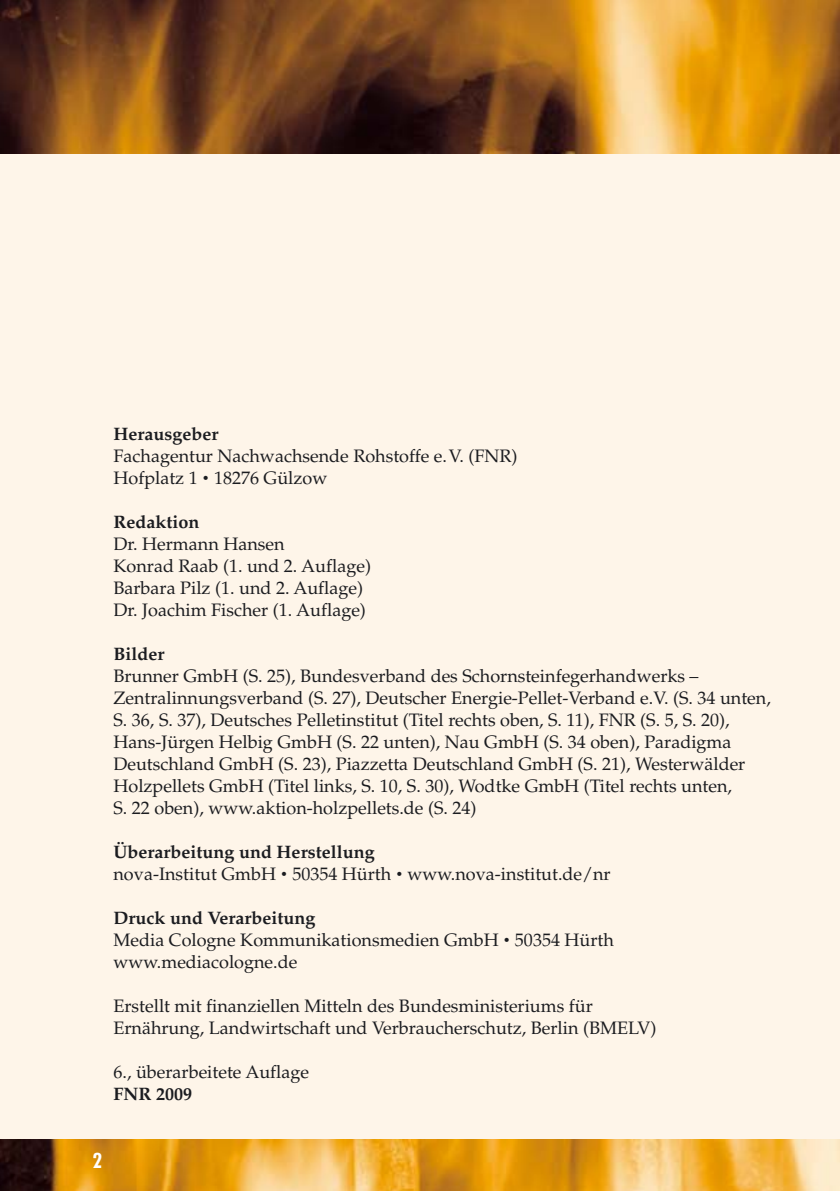
<style>
.page{position:relative;width:840px;height:1191px;background:#fff}
.page>*{position:absolute;margin:0;border:0;box-sizing:border-box;transform-origin:0 0}
.t1{font:700 condensed 20px "Futura";color:#fff}
.t2{font:18px/22px "Palatino";color:#1b1c20}
.t3{font:700 18px "Palatino";color:#1b1c20}
.s1{font-size:12px}
.s2{font-weight:700}
</style>
<div class="page">
<div style="left:0;top:0;width:839px;height:1191px;background:#fef5e9"></div>
<img style="left:0;top:1140px;width:839px;height:51px">
<img style="left:0;top:0;width:839px;height:153px">
<p class="t3" style="left:113px;top:427px;width:106px">Herausgeber</p>
<p class="t2" style="left:113px;top:447px;width:405px">Fach agentur Nachwachsende Rohstoffe e.V. (FNR)<br>Hofplatz 1 <span class="s1">•</span> 18276 Gülzow</p>
<p class="t3" style="left:113px;top:515px;width:87px">Redaktion</p>
<p class="t2" style="left:113px;top:535px;width:259px">Dr. Hermann Hansen<br>Konrad Raab (1. und 2. Auflage)<br>Barbara Pilz (1. und 2. Auflage)<br>Dr. Joachim Fischer (1. Auflage)</p>
<p class="t3" style="left:113px;top:647px;width:52px">Bilder</p>
<p class="t2" style="left:113px;top:667px;width:658px">Brunner GmbH (S. 25), Bundesverband des Schornsteinfegerhandwerks – Zentralinnungsverband (S. 27), Deutscher Energie-Pellet-Verband e.V. (S. 34 unten, S. 36, S. 37), Deutsches Pelletinstitut (Titel rechts oben, S. 11), FNR (S. 5, S. 20), Hans-Jürgen Helbig GmbH (S. 22 unten), Nau GmbH (S. 34 oben), Paradigma Deutschland GmbH (S. 23), Piazzetta Deutschland GmbH (S. 21), Westerwälder Holzpellets GmbH (Titel links, S. 10, S. 30), Wodtke GmbH (Titel rechts unten,<br>S. 22 oben), www.aktion-holzpellets.de (S. 24)</p>
<p class="t2" style="left:113px;top:843px;width:498px"><span class="s2">Überarbeitung und Herstellung<br></span>nova-Institut GmbH <span class="s1">•</span> 50354 Hürth <span class="s1">•</span> www.nova-institut.de/nr</p>
<p class="t2" style="left:113px;top:909px;width:501px"><span class="s2">Druck und Verarbeitung<br></span>Media Cologne Kommunikationsmedien GmbH <span class="s1">•</span> 50354 Hürth www.mediacologne.de</p>
<p class="t2" style="left:113px;top:997px;width:544px">Erstellt mit finanziellen Mitteln des Bundesministeriums für<br>Ernährung, Landwirtschaft und Verbraucherschutz, Berlin (BMELV)</p>
<p class="t2" style="left:113px;top:1063px;width:197px">6., überarbeitete Auflage</p>
<p class="t3" style="left:113px;top:1087px;width:80px">FNR 2009</p>
<p class="t1" style="left:92px;top:1151px;width:11px">2</p>
</div>
